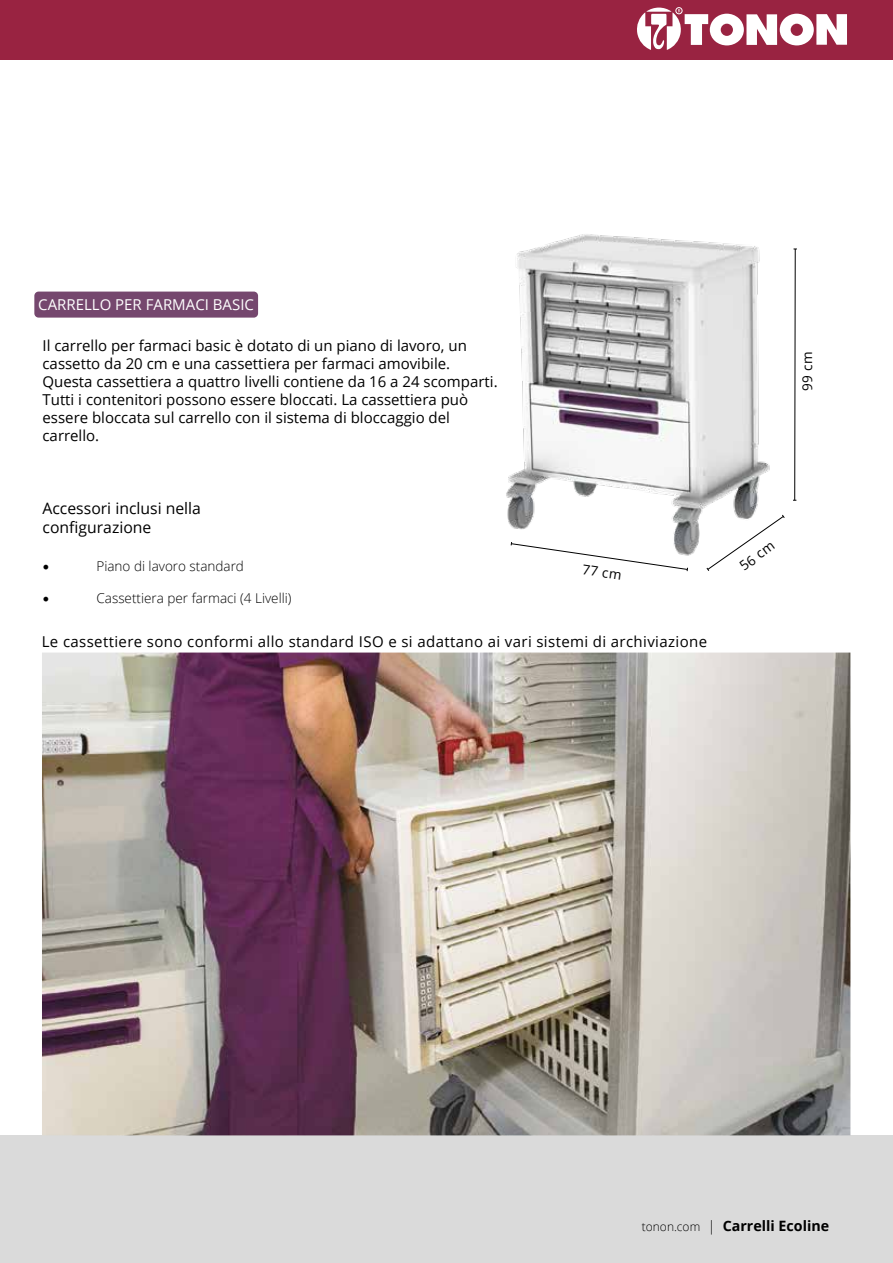
<style>
.page{position:relative;width:893px;height:1263px;background:#fff}
.page>*{position:absolute;margin:0;border:0;box-sizing:border-box;transform-origin:0 0}
.t1{font:18px "Minion Pro";color:#000}
.t2{font:15.75px/18.9px "Open Sans";color:#000}
.t3{font:15px/18px "Open Sans";color:#000}
.t4{font:15px "Open Sans";letter-spacing:.025em;color:#000}
.t5{font:15px "Open Sans";color:#fff}
.t6{font:700 14.25px "Open Sans";color:#000}
.t7{font:300 13.5px "Open Sans";color:#000}
.t8{font:13.5px "Open Sans";color:#000}
.s1{font-weight:300;font-size:12px}
.s2{font-weight:300}
</style>
<div class="page">
<div style="left:0;top:1135px;width:893px;height:128px;background:#dadada"></div>
<div style="left:0;top:0;width:893px;height:60px;background:#992341"></div>
<svg style="left:637px;top:8px;width:210px;height:42px"></svg>
<div style="left:676px;top:7px;width:6px;height:7px;border:1px solid #fff;border-radius:50%"></div>
<img style="left:42px;top:652px;width:808px;height:483px">
<img style="left:506px;top:234px;width:264px;height:322px">
<svg style="left:510px;top:541px;width:178px;height:31px"></svg>
<svg style="left:706px;top:514px;width:79px;height:57px"></svg>
<svg style="left:793px;top:248px;width:4px;height:253px"></svg>
<div style="left:34px;top:292px;width:224px;height:26px;background:#75476e;border-radius:4px"></div>
<p class="t5" style="left:38px;top:295px;width:217px">CARRELLO PER FARMACI BASIC</p>
<p class="t3" style="left:43px;top:336px;width:457px">Il carrello per farmaci basic è dotato di un piano di lavoro, un cassetto da 20 cm e una cassettiera per farmaci amovibile.<br>Questa cassettiera a quattro livelli contiene da 16 a 24 scomparti.<br>Tutti i contenitori possono essere bloccati. La cassettiera può essere bloccata sul carrello con il sistema di bloccaggio del carrello.</p>
<p class="t2" style="left:43px;top:499px;width:160px">Accessori inclusi nella configurazione</p>
<p class="t1" style="left:43px;top:553px;width:9px">•</p>
<p class="t7" style="left:97px;top:557px;width:149px">Piano di lavoro standard</p>
<p class="t8" style="left:584px;top:560px;width:41px;rotate:9deg">77 cm</p>
<p class="t1" style="left:43px;top:585px;width:9px">•</p>
<p class="t7" style="left:97px;top:589px;width:196px">Cassettiera per farmaci (4 Livelli)</p>
<p class="t4" style="left:42px;top:631px;width:667px">Le cassettiere sono conformi allo standard ISO e si adattano ai vari sistemi di archiviazione</p>
<p class="t8" style="left:798px;top:391px;width:41px;rotate:-90deg">99 cm</p>
<p class="t8" style="left:736px;top:560px;width:41px;rotate:-37deg">56 cm</p>
<p class="t6" style="left:642px;top:1216px;width:189px"><span class="s1">tonon.com</span> <span class="s2">|</span> Carrelli Ecoline</p>
</div>
